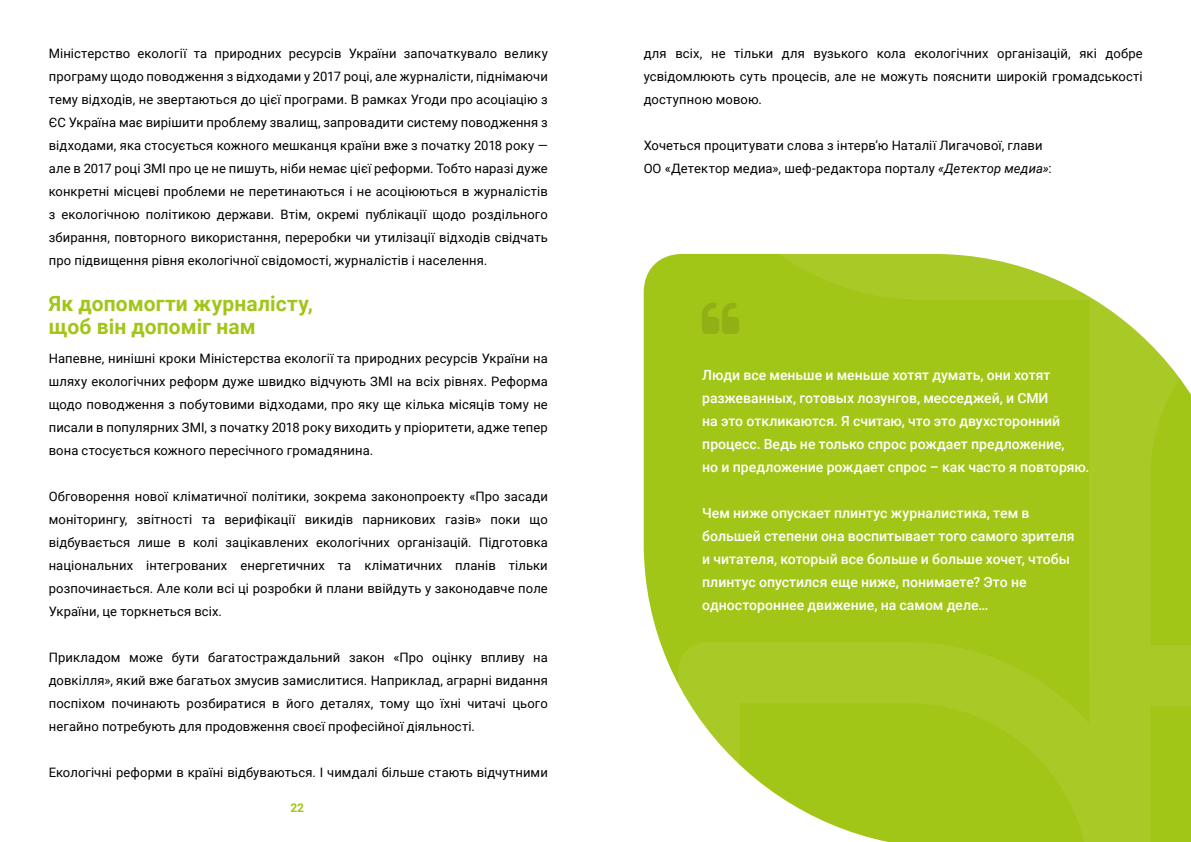
<style>
.page{position:relative;width:1191px;height:842px;background:#fff}
.page>*{position:absolute;margin:0;border:0;box-sizing:border-box;transform-origin:0 0}
.t1{font:700 21px/23px "Roboto";letter-spacing:.005em;color:#a2c617}
.t2{font:500 14px/23px "Roboto";color:#fff}
.t3{font:13px/23px "Roboto";letter-spacing:.01em;color:#000;text-align:justify}
.t4{font:700 12px "Roboto";color:#a2c617}
.s1{font-style:italic}
</style>
<div class="page">
<div style="left:643px;top:254px;width:548px;height:588px;background:#a2c617"></div>
<svg style="left:678px;top:642px;width:472px;height:200px"></svg>
<svg style="left:678px;top:253px;width:411px;height:47px;fill:#a8c926"></svg>
<svg style="left:1089px;top:254px;width:102px;height:452px;fill:#a8c926"></svg>
<svg style="left:702px;top:302px;width:37px;height:32px"></svg>
<p class="t3" style="left:49px;top:41px;width:500px">Міністерство екології та природних ресурсів України започаткувало велику програму щодо поводження з відходами у 2017 році, але журналісти, піднімаючи тему відходів, не звертаються до цієї програми. В рамках Угоди про асоціацію з ЄС Україна має вирішити проблему звалищ, запровадити систему поводження з відходами, яка стосується кожного мешканця країни вже з початку 2018 року — але в 2017 році ЗМІ про це не пишуть, ніби немає цієї реформи. Тобто наразі дуже конкретні місцеві проблеми не перетинаються і не асоціюються в журналістів з екологічною політикою держави. Втім, окремі публікації щодо роздільного збирання, повторного використання, переробки чи утилізації відходів свідчать про підвищення рівня екологічної свідомості, журналістів і населення.</p>
<h1 class="t1" style="left:49px;top:291px;width:265px">Як допомогти журналісту, щоб він допоміг нам</h1>
<p class="t3" style="left:49px;top:346px;width:500px">Напевне, нинішні кроки Міністерства екології та природних ресурсів України на шляху екологічних реформ дуже швидко відчують ЗМІ на всіх рівнях. Реформа щодо поводження з побутовими відходами, про яку ще кілька місяців тому не писали в популярних ЗМІ, з початку 2018 року виходить у пріоритети, адже тепер вона стосується кожного пересічного громадянина.</p>
<p class="t3" style="left:49px;top:484px;width:500px">Обговорення нової кліматичної політики, зокрема законопроекту «Про засади моніторингу, звітності та верифікації викидів парникових газів» поки що відбувається лише в колі зацікавлених екологічних організацій. Підготовка національних інтегрованих енергетичних та кліматичних планів тільки розпочинається. Але коли всі ці розробки й плани ввійдуть у законодавче поле України, це торкнеться всіх.</p>
<p class="t3" style="left:49px;top:645px;width:500px">Прикладом може бути багатостраждальний закон «Про оцінку впливу на довкілля», який вже багатьох змусив замислитися. Наприклад, аграрні видання поспіхом починають розбиратися в його деталях, тому що їхні читачі цього негайно потребують для продовження своєї професійної діяльності.</p>
<p class="t3" style="left:49px;top:760px;width:500px">Екологічні реформи в країні відбуваються. І чимдалі більше стають відчутними</p>
<p class="t4" style="left:290px;top:799px;width:15px">22</p>
<p class="t3" style="left:643px;top:41px;width:500px">для всіх, не тільки для вузького кола екологічних організацій, які добре усвідомлюють суть процесів, але не можуть пояснити широкій громадськості доступною мовою.</p>
<p class="t3" style="left:643px;top:133px;width:409px">Хочеться процитувати слова з інтерв’ю Наталії Лигачової, глави<br>ОО «Детектор медиа», шеф-редактора порталу <span class="s1">«Детектор медиа»</span>:</p>
<p class="t2" style="left:702px;top:363px;width:389px">Люди все меньше и меньше хотят думать, они хотят разжеванных, готовых лозунгов, месседжей, и СМИ<br>на это откликаются. Я считаю, что это двухсторонний процесс. Ведь не только спрос рождает предложение,<br>но и предложение рождает спрос – как часто я повторяю.</p>
<p class="t2" style="left:702px;top:501px;width:374px">Чем ниже опускает плинтус журналистика, тем в большей степени она воспитывает того самого зрителя и читателя, который все больше и больше хочет, чтобы плинтус опустился еще ниже, понимаете? Это не одностороннее движение, на самом деле…</p>
</div>
